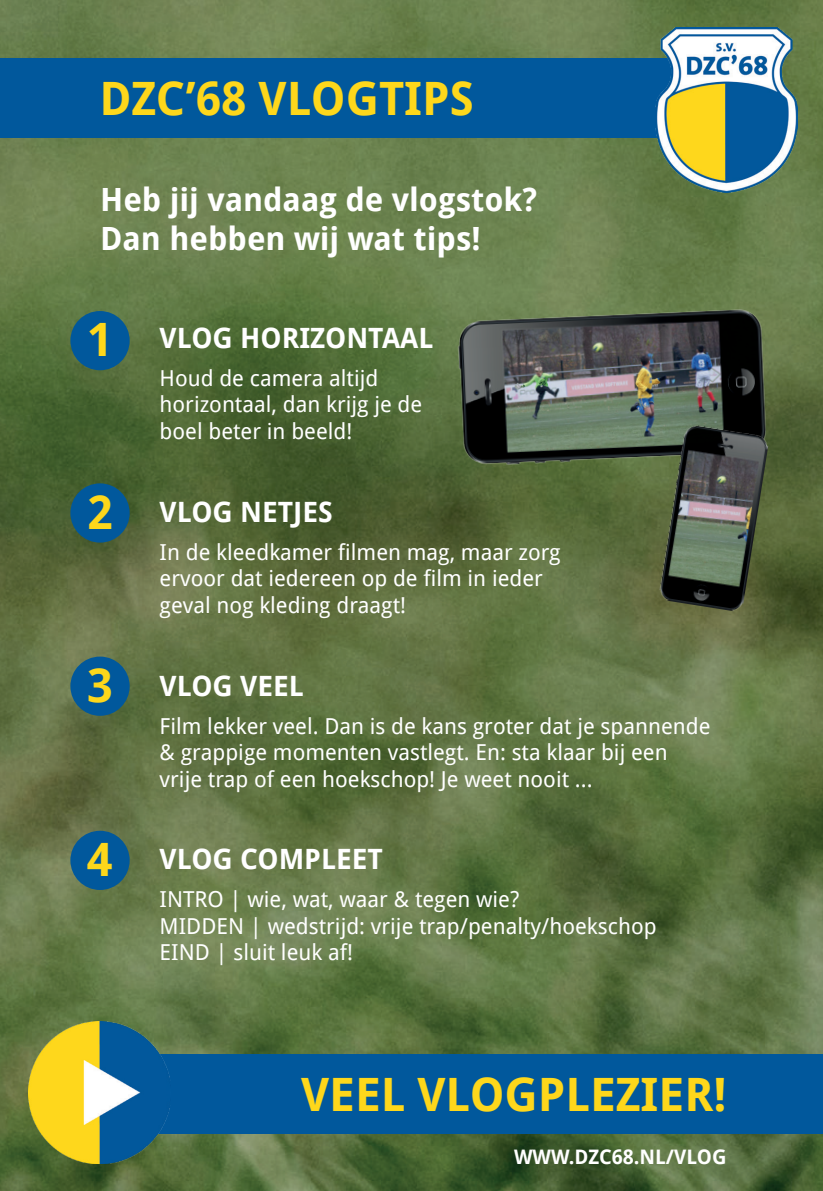
<style>
.page{position:relative;width:823px;height:1191px;background:#fff}
.page>*{position:absolute;margin:0;border:0;box-sizing:border-box;transform-origin:0 0}
.t1{font:700 46px "Droid Sans";color:#fed71b}
.t2{font:700 32px/38.4px "Droid Sans";color:#fff}
.t3{font:700 28px "Droid Sans";color:#fff}
.t4{font:22px/26.4px "Droid Sans";color:#fff}
.t5{font:700 20px "Droid Sans";color:#fff}
.s1{font-size:46px;color:#fed71b}
</style>
<div class="page">
<img style="left:0;top:0;width:822px;height:1191px">
<div style="left:0;top:59px;width:726px;height:79px;background:#01589c"></div>
<img style="left:655px;top:28px;width:141px;height:165px">
<div style="left:124px;top:1054px;width:698px;height:79px;background:#01589c"></div>
<img style="left:28px;top:1021px;width:143px;height:142px">
<img style="left:455px;top:305px;width:315px;height:171px">
<img style="left:657px;top:423px;width:112px;height:189px">
<div style="left:70px;top:311px;width:60px;height:59px;background:#01589c;border-radius:50%"></div>
<div style="left:70px;top:483px;width:60px;height:59px;background:#01589c;border-radius:50%"></div>
<div style="left:70px;top:656px;width:60px;height:60px;background:#01589c;border-radius:50%"></div>
<div style="left:70px;top:830px;width:60px;height:60px;background:#01589c;border-radius:50%"></div>
<h1 class="t1" style="left:99px;top:66px;width:375px">DZC’68 VLOGTIPS</h1>
<h2 class="t2" style="left:100px;top:180px;width:438px">Heb jij vandaag de vlogstok?<br>Dan hebben wij wat tips!</h2>
<p class="t3" style="left:87px;top:318px;width:347px"><span class="s1">1</span> VLOG HORIZONTAAL</p>
<h1 class="t1" style="left:87px;top:479px;width:27px">2</h1>
<h1 class="t1" style="left:87px;top:652px;width:27px">3</h1>
<h1 class="t1" style="left:87px;top:827px;width:27px">4</h1>
<p class="t4" style="left:159px;top:364px;width:264px">Houd de camera altijd horizontaal, dan krijg je de boel beter in beeld!</p>
<p class="t3" style="left:159px;top:492px;width:175px">VLOG NETJES</p>
<p class="t4" style="left:159px;top:538px;width:402px">In de kleedkamer filmen mag, maar zorg ervoor dat iedereen op de film in ieder geval nog kleding draagt!</p>
<p class="t3" style="left:159px;top:666px;width:145px">VLOG VEEL</p>
<p class="t4" style="left:159px;top:712px;width:552px">Film lekker veel. Dan is de kans groter dat je spannende &amp; grappige momenten vastlegt. En: sta klaar bij een vrije trap of een hoekschop! Je weet nooit ...</p>
<p class="t3" style="left:159px;top:839px;width:224px">VLOG COMPLEET</p>
<p class="t4" style="left:159px;top:885px;width:498px">INTRO | wie, wat, waar &amp; tegen wie?<br>MIDDEN | wedstrijd: vrije trap/penalty/hoekschop<br>EIND | sluit leuk af!</p>
<h1 class="t1" style="left:301px;top:1061px;width:426px">VEEL VLOGPLEZIER!</h1>
<p class="t5" style="left:513px;top:1142px;width:214px">WWW.DZC68.NL/VLOG</p>
</div>
